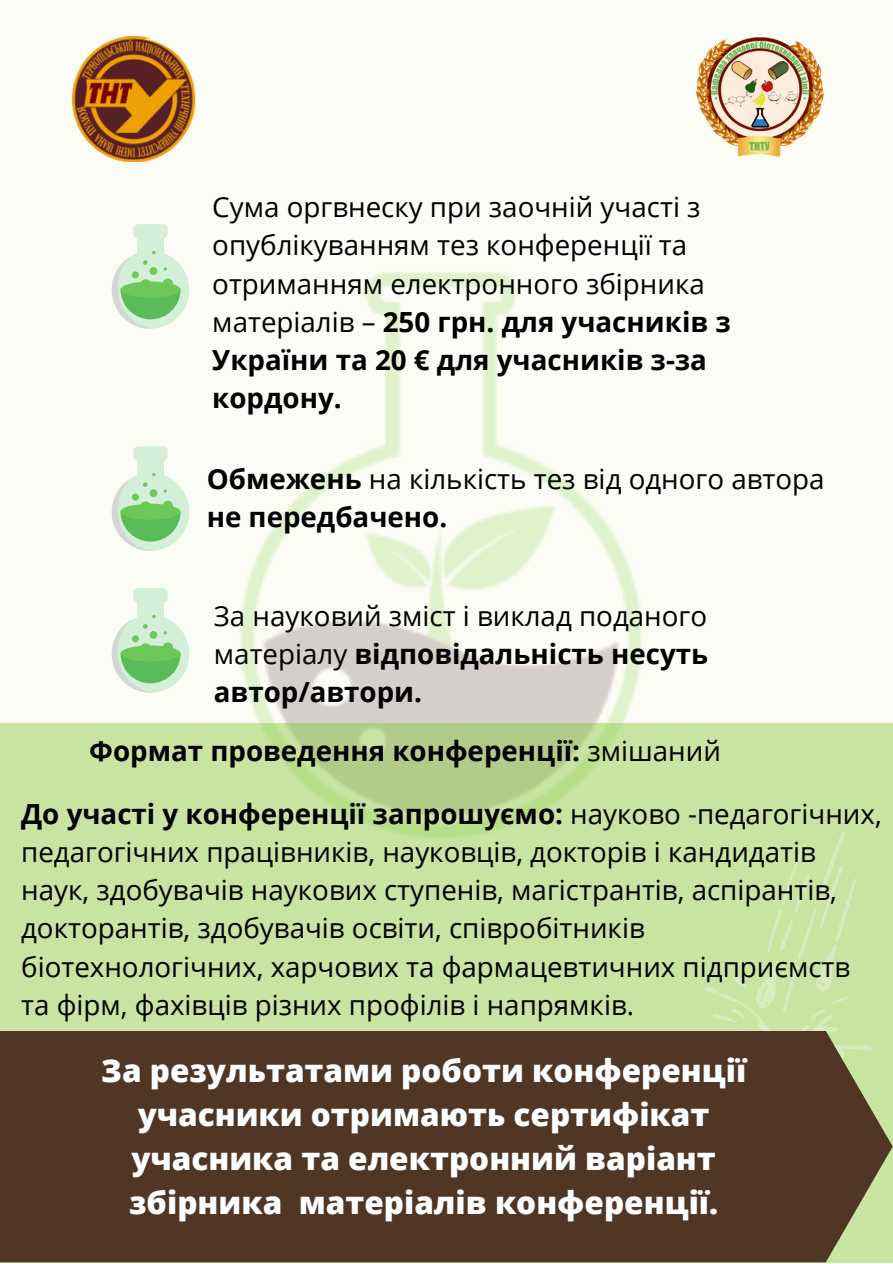
<style>
.page{position:relative;width:893px;height:1264px;background:#fff}
.page>*{position:absolute;margin:0;border:0;box-sizing:border-box;transform-origin:0 0}
.t1{font:800 31.5px/43.8px "Open Sans";color:#fff;text-align:center}
.t2{font:27.75px/38.2px "Open Sans";color:#000}
.t3{font:700 27.75px/38.2px "Open Sans";color:#000}
.s1{font-weight:700}
.s2{font-weight:400}
</style>
<div class="page">
<img style="left:111px;top:36px;width:534px;height:687px">
<svg style="left:0;top:723px;width:892px;height:307px;fill:#c7e4a1"></svg>
<svg style="left:704px;top:830px;width:168px;height:200px"></svg>
<div style="left:0;top:1030px;width:892px;height:232px;background:#503625"></div>
<img style="left:72px;top:37px;width:157px;height:125px">
<img style="left:695px;top:36px;width:130px;height:122px">
<svg style="left:112px;top:224px;width:77px;height:105px"></svg>
<div style="left:149px;top:267px;width:8px;height:8px;background:#6cc858;border-radius:50%"></div>
<div style="left:163px;top:278px;width:10px;height:11px;background:#6cc858;border-radius:50%"></div>
<svg style="left:112px;top:446px;width:77px;height:105px"></svg>
<div style="left:149px;top:489px;width:8px;height:8px;background:#6cc858;border-radius:50%"></div>
<div style="left:163px;top:500px;width:10px;height:11px;background:#6cc858;border-radius:50%"></div>
<svg style="left:112px;top:588px;width:77px;height:104px"></svg>
<div style="left:149px;top:631px;width:8px;height:8px;background:#6cc858;border-radius:50%"></div>
<div style="left:163px;top:642px;width:10px;height:10px;background:#6cc858;border-radius:50%"></div>
<p class="t2" style="left:212px;top:187px;width:489px">Сума оргвнеску при заочній участі з опублікуванням тез конференції та</p>
<p class="t2" style="left:212px;top:264px;width:520px">отриманням електронного збірника матеріалів – <span class="s1">250 грн. для учасників з</span></p>
<p class="t3" style="left:212px;top:340px;width:496px">України та 20 € для учасників з-за кордону.</p>
<p class="t2" style="left:207px;top:459px;width:619px"><span class="s1">Обмежень</span> на кількість тез від одного автора <span class="s1">не передбачено.</span></p>
<p class="t2" style="left:214px;top:596px;width:496px">За науковий зміст і виклад поданого матеріалу <span class="s1">відповідальність несуть</span></p>
<p class="t3" style="left:214px;top:672px;width:210px">автор/автори.</p>
<p class="t3" style="left:89px;top:730px;width:633px">Формат проведення конференції: <span class="s2">змішаний</span></p>
<p class="t2" style="left:21px;top:793px;width:862px"><span class="s1">До участі у конференції запрошуємо:</span> науково -педагогічних, педагогічних працівників, науковців, докторів і кандидатів наук, здобувачів наукових ступенів, магістрантів, аспірантів, докторантів, здобувачів освіти, співробітників біотехнологічних, харчових та фармацевтичних підприємств та фірм, фахівців різних профілів і напрямків.</p>
<p class="t1" style="left:101px;top:1047px;width:646px">За результатами роботи конференції учасники отримають сертифікат учасника та електронний варіант збірника матеріалів конференції.</p>
</div>
